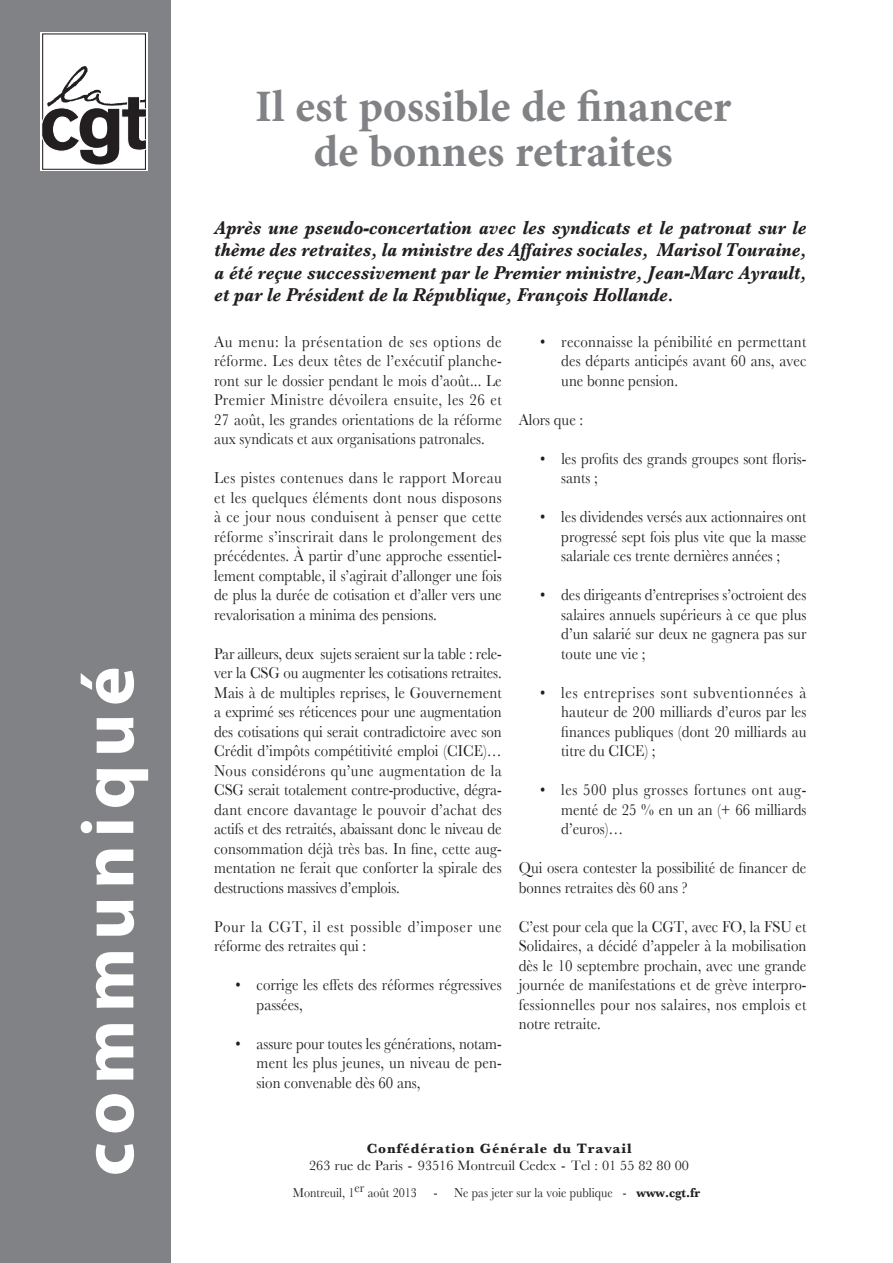
<style>
.page{position:relative;width:893px;height:1263px;background:#fff}
.page>*{position:absolute;margin:0;border:0;box-sizing:border-box;transform-origin:0 0}
.t1{font:700 75px "Myriad Pro";letter-spacing:.1em;color:#fff}
.t2{font:700 45px/45px "Minion Pro";color:#808285;text-align:center}
.t3{font:italic 700 19.5px/22.5px "Baskerville";color:#231f20;text-align:justify;scale:.9 1}
.t4{font:16.5px/19.5px "Baskerville";color:#231f20;text-align:justify;scale:.9 1}
.t5{font:16.5px/19.5px "Baskerville";letter-spacing:.045em;color:#231f20;scale:.9 1}
.t6{font:14.25px "Baskerville";color:#231f20}
.t7{font:700 14.25px "Baskerville";letter-spacing:.06em;color:#231f20}
.t8{font:13.5px "Baskerville";color:#231f20;scale:.9 1}
.s1{font-weight:700}
</style>
<div class="page">
<div style="left:0;top:0;width:170px;height:1263px;background:#808285"></div>
<div style="left:40px;top:32px;width:108px;height:139px;background:#fff"></div>
<svg style="left:41px;top:33px;width:105px;height:137px"></svg>
<h1 class="t1" style="left:59px;top:1176px;width:511px;rotate:-90deg">communiqué</h1>
<h2 class="t2" style="left:255px;top:84px;width:478px">Il est possible de financer de bonnes retraites</h2>
<p class="t3" style="left:214px;top:216px;width:660px">Après une pseudo-concertation avec les syndicats et le patronat sur le thème des retraites, la ministre des Affaires sociales, Marisol Touraine, a été reçue successivement par le Premier ministre, Jean-Marc Ayrault, et par le Président de la République, François Hollande.</p>
<p class="t4" style="left:214px;top:331px;width:321px">Au menu: la présentation de ses options de réforme. Les deux têtes de l’exécutif planche&shy;ront sur le dossier pendant le mois d’août... Le Premier Ministre dévoilera ensuite, les 26 et 27 août, les grandes orientations de la réforme aux syndicats et aux organisations patronales.</p>
<p class="t4" style="left:214px;top:468px;width:321px">Les pistes contenues dans le rapport Moreau et les quelques éléments dont nous disposons à ce jour nous conduisent à penser que cette réforme s’inscrirait dans le prolongement des précédentes. à partir d’une approche essentiel&shy;lement comptable, il s’agirait d’allonger une fois de plus la durée de cotisation et d’aller vers une revalorisation a minima des pensions.</p>
<p class="t4" style="left:214px;top:643px;width:321px">Par ailleurs, deux sujets seraient sur la table : rele&shy;ver la CSG ou augmenter les cotisations retraites.<br>Mais à de multiples reprises, le Gouvernement a exprimé ses réticences pour une augmentation des cotisations qui serait contradictoire avec son Crédit d’impôts compétitivité emploi (CICE)… Nous considérons qu’une augmentation de la CSG serait totalement contre-productive, dégra&shy;dant encore davantage le pouvoir d’achat des actifs et des retraités, abaissant donc le niveau de consommation déjà très bas. In fine, cette aug&shy;mentation ne ferait que conforter la spirale des destructions massives d’emplois.</p>
<p class="t5" style="left:214px;top:916px;width:321px">Pour la CGT, il est possible d’imposer une réforme des retraites qui :</p>
<p class="t4" style="left:257px;top:975px;width:274px;text-indent:-21px">• corrige les effets des réformes régressives passées,</p>
<p class="t4" style="left:257px;top:1033px;width:274px;text-indent:-21px">• assure pour toutes les générations, notam&shy;ment les plus jeunes, un niveau de pen&shy;sion convenable dès 60 ans,</p>
<p class="t4" style="left:561px;top:331px;width:274px;text-indent:-21px">• reconnaisse la pénibilité en permettant des départs anticipés avant 60 ans, avec une bonne pension.</p>
<p class="t4" style="left:519px;top:409px;width:73px">Alors que :</p>
<p class="t4" style="left:561px;top:448px;width:274px;text-indent:-21px">• les profits des grands groupes sont floris&shy;sants ;</p>
<p class="t4" style="left:561px;top:507px;width:274px;text-indent:-21px">• les dividendes versés aux actionnaires ont progressé sept fois plus vite que la masse salariale ces trente dernières années ;</p>
<p class="t4" style="left:561px;top:585px;width:274px;text-indent:-21px">• des dirigeants d’entreprises s’octroient des salaires annuels supérieurs à ce que plus d’un salarié sur deux ne gagnera pas sur toute une vie ;</p>
<p class="t4" style="left:561px;top:682px;width:274px;text-indent:-21px">• les entreprises sont subventionnées à hauteur de 200 milliards d’euros par les finances publiques (dont 20 milliards au titre du CICE) ;</p>
<p class="t4" style="left:561px;top:780px;width:274px;text-indent:-21px">• les 500 plus grosses fortunes ont aug&shy;menté de 25 % en un an (+ 66 milliards d’euros)…</p>
<p class="t4" style="left:519px;top:858px;width:321px">Qui osera contester la possibilité de financer de bonnes retraites dès 60 ans ?</p>
<p class="t4" style="left:519px;top:916px;width:321px">C’est pour cela que la CGT, avec FO, la FSU et Solidaires, a décidé d’appeler à la mobilisation dès le 10 septembre prochain, avec une grande journée de manifestations et de grève interpro&shy;fessionnelles pour nos salaires, nos emplois et notre retraite.</p>
<p class="t7" style="left:367px;top:1140px;width:266px">confédération générale du travail</p>
<p class="t6" style="left:309px;top:1157px;width:381px">263 rue de Paris - 93516 Montreuil Cedex - Tel : 01 55 82 80 00</p>
<p class="t8" style="left:293px;top:1184px;width:454px">Montreuil, 1er août 2013 - Ne pas jeter sur la voie publique - <span class="s1">www.cgt.fr</span></p>
</div>
